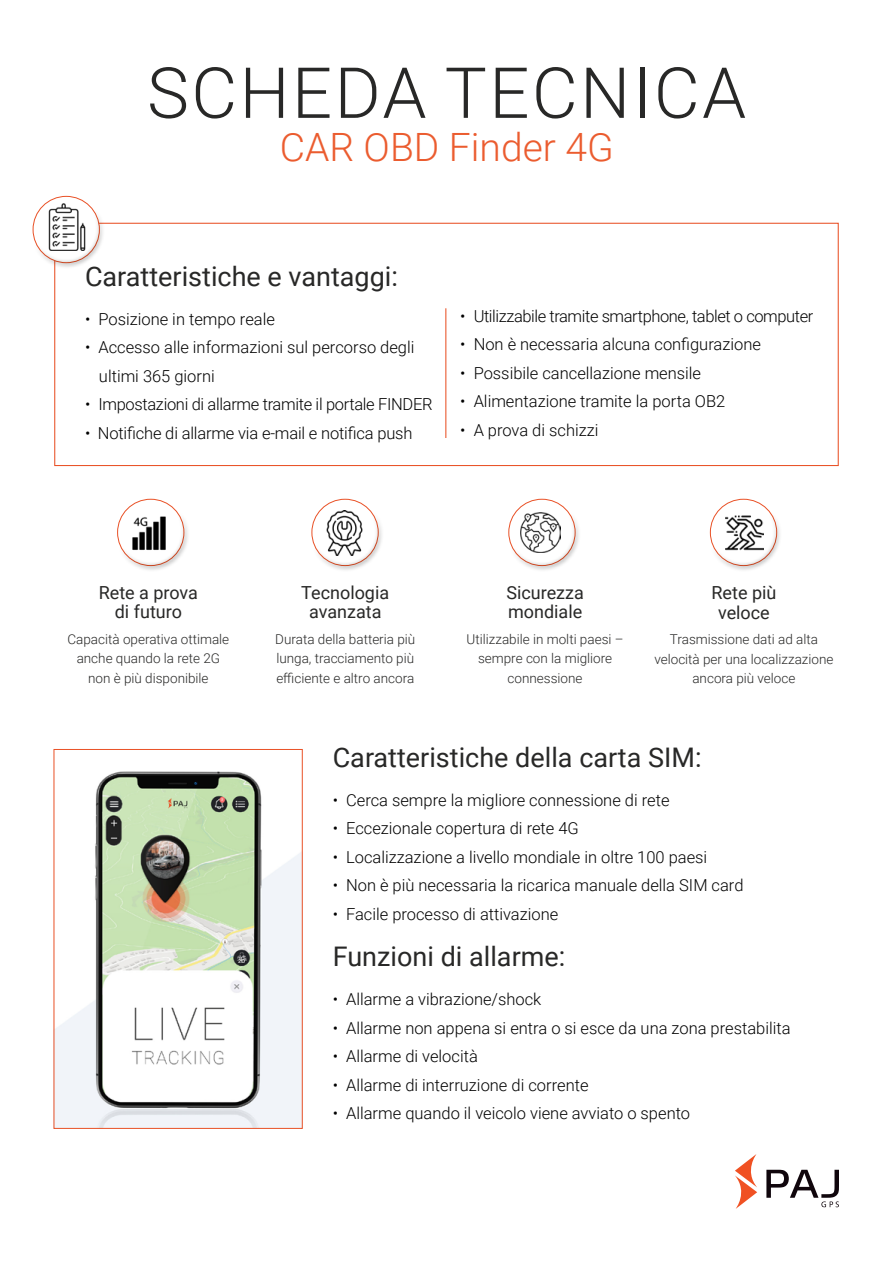
<style>
.page{position:relative;width:893px;height:1263px;background:#fff}
.page>*{position:absolute;margin:0;border:0;box-sizing:border-box;transform-origin:0 0}
.t1{font:300 70.5px "Roboto";letter-spacing:.035em;color:#282827}
.t2{font:300 39px "Roboto";color:#eb5c2f}
.t3{font:27px "Roboto";color:#282827}
.t4{font:18px/19.5px "Roboto";color:#282827;text-align:center}
.t5{font:300 16.5px/28.5px "Roboto";color:#000}
.t6{font:300 16.5px "Roboto";letter-spacing:-.025em;color:#000}
.t7{font:300 16.5px "Roboto";letter-spacing:-.02em;color:#000}
.t8{font:300 13.5px/19.5px "Roboto";color:#282827;text-align:center}
</style>
<div class="page">
<img style="left:56px;top:771px;width:244px;height:355px">
<svg style="left:766px;top:1170px;width:73px;height:37px"></svg>
<svg style="left:735px;top:1154px;width:22px;height:55px"></svg>
<div style="left:54px;top:223px;width:785px;height:243px;border:1px solid #e95126"></div>
<div style="left:311px;top:509px;width:74px;height:63px;background:#000;opacity:.33"></div>
<img style="left:322px;top:510px;width:45px;height:45px">
<svg style="left:33px;top:196px;width:66px;height:67px"></svg>
<div style="left:32px;top:207px;width:74px;height:62px;background:#000;opacity:.33"></div>
<img style="left:44px;top:204px;width:47px;height:47px">
<hr style="left:445px;top:308px;width:1px;height:130px;background:#e95126">
<svg style="left:118px;top:499px;width:66px;height:67px"></svg>
<div style="left:116px;top:509px;width:74px;height:63px;background:#000;opacity:.33"></div>
<img style="left:123px;top:507px;width:52px;height:52px">
<div style="left:709px;top:509px;width:74px;height:63px;background:#000;opacity:.33"></div>
<img style="left:726px;top:513px;width:38px;height:38px">
<div style="left:508px;top:509px;width:74px;height:63px;background:#000;opacity:.33"></div>
<img style="left:521px;top:512px;width:40px;height:40px">
<h1 class="t1" style="left:147px;top:43px;width:601px">SCHEDA TECNICA</h1>
<h2 class="t2" style="left:280px;top:120px;width:336px">CAR OBD Finder 4G</h2>
<h3 class="t3" style="left:85px;top:257px;width:314px">Caratteristiche e vantaggi:</h3>
<p class="t5" style="left:85px;top:304px;width:191px">• Posizione in tempo reale</p>
<p class="t5" style="left:99px;top:332px;width:317px;text-indent:-14px">• Accesso alle informazioni sul percorso degli ultimi 365 giorni</p>
<p class="t7" style="left:85px;top:393px;width:349px">• Impostazioni di allarme tramite il portale FINDER</p>
<p class="t5" style="left:85px;top:418px;width:329px">• Notifiche di allarme via e-mail e notifica push</p>
<p class="t6" style="left:460px;top:304px;width:355px">• Utilizzabile tramite smartphone, tablet o computer</p>
<p class="t5" style="left:460px;top:329px;width:302px">• Non è necessaria alcuna configurazione</p>
<p class="t5" style="left:460px;top:358px;width:242px">• Possibile cancellazione mensile</p>
<p class="t5" style="left:460px;top:386px;width:266px">• Alimentazione tramite la porta OB2</p>
<p class="t5" style="left:460px;top:415px;width:140px">• A prova di schizzi</p>
<p class="t4" style="left:99px;top:582px;width:101px">Rete a prova di futuro</p>
<p class="t8" style="left:67px;top:628px;width:163px">Capacità operativa ottimale anche quando la rete 2G non è più disponibile</p>
<p class="t4" style="left:301px;top:582px;width:89px">Tecnologia avanzata</p>
<p class="t8" style="left:275px;top:629px;width:142px;text-align:justify">Durata della batteria più lunga, tracciamento più efficiente e altro ancora</p>
<p class="t4" style="left:506px;top:582px;width:79px;text-align:left">Sicurezza mondiale</p>
<p class="t8" style="left:467px;top:629px;width:158px">Utilizzabile in molti paesi – sempre con la migliore connessione</p>
<p class="t4" style="left:711px;top:582px;width:66px">Rete più veloce</p>
<p class="t8" style="left:654px;top:629px;width:181px">Trasmissione dati ad alta velocità per una localizzazione ancora più veloce</p>
<h3 class="t3" style="left:333px;top:738px;width:370px">Caratteristiche della carta SIM:</h3>
<p class="t5" style="left:333px;top:785px;width:338px">• Cerca sempre la migliore connessione di rete</p>
<p class="t5" style="left:333px;top:813px;width:248px">• Eccezionale copertura di rete 4G</p>
<p class="t5" style="left:333px;top:842px;width:376px">• Localizzazione a livello mondiale in oltre 100 paesi</p>
<p class="t5" style="left:333px;top:870px;width:412px">• Non è più necessaria la ricarica manuale della SIM card</p>
<p class="t5" style="left:333px;top:899px;width:227px">• Facile processo di attivazione</p>
<h3 class="t3" style="left:333px;top:938px;width:234px">Funzioni di allarme:</h3>
<p class="t5" style="left:333px;top:984px;width:210px">• Allarme a vibrazione/shock</p>
<p class="t5" style="left:333px;top:1013px;width:459px">• Allarme non appena si entra o si esce da una zona prestabilita</p>
<p class="t5" style="left:333px;top:1041px;width:147px">• Allarme di velocità</p>
<p class="t5" style="left:333px;top:1070px;width:257px">• Allarme di interruzione di corrente</p>
<p class="t5" style="left:333px;top:1098px;width:359px">• Allarme quando il veicolo viene avviato o spento</p>
</div>
